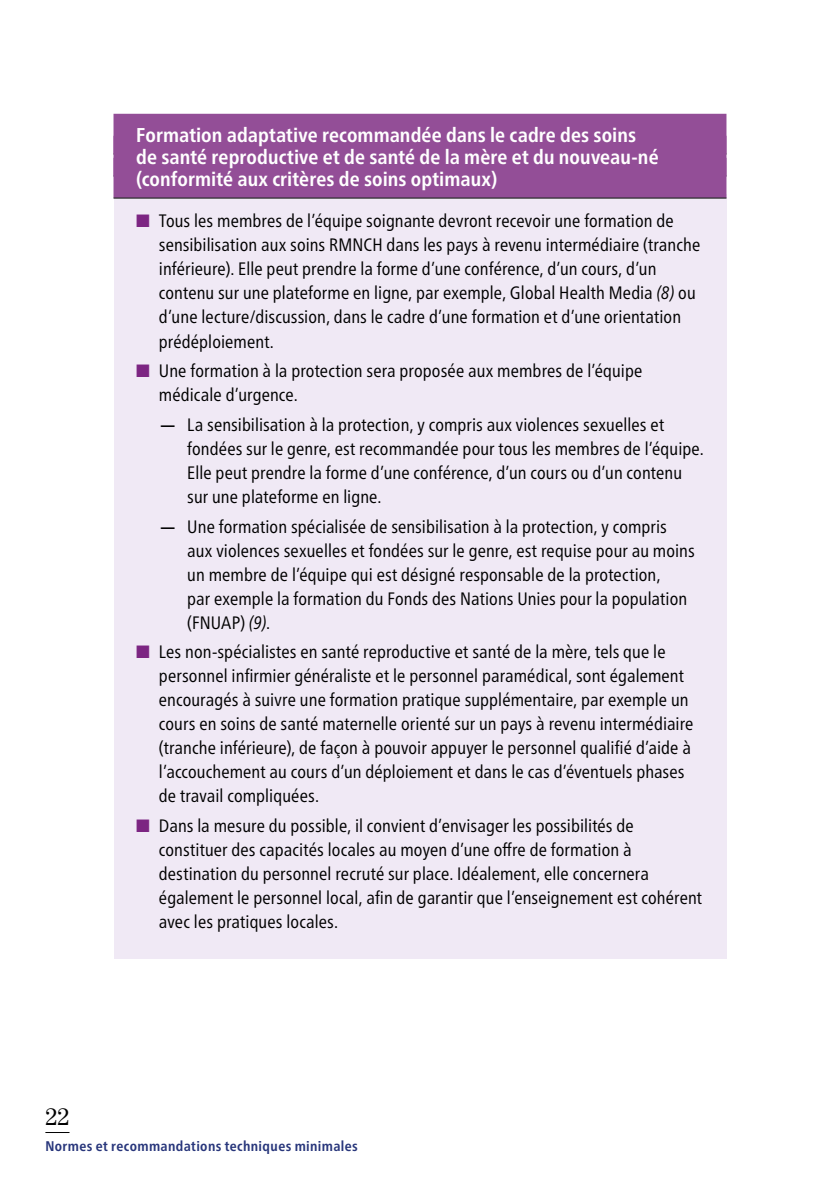
<style>
.page{position:relative;width:840px;height:1191px;background:#fff}
.page>*{position:absolute;margin:0;border:0;box-sizing:border-box;transform-origin:0 0}
.t1{font:24px "Century";color:#000}
.t2{font:700 condensed 20px/22px "Frutiger Neue LTW1 G";letter-spacing:.005em;color:#fff}
.t3{font:condensed 18px/24px "Frutiger Neue LTW1 G";letter-spacing:.005em;color:#000}
.t4{font:700 condensed 14px "Frutiger Neue LTW1 G";letter-spacing:.025em;color:#28367b}
.s1{color:#7c2582}
.s2{font-style:italic}
.s3{font-weight:500;font-stretch:normal}
</style>
<div class="page">
<svg style="left:45px;top:1132px;width:24px;height:1px"></svg>
<div style="left:113px;top:194px;width:613px;height:764px;background:#f0e9f5"></div>
<div style="left:113px;top:114px;width:613px;height:40px;background:#934e97"></div>
<div style="left:113px;top:136px;width:613px;height:40px;background:#934e97"></div>
<div style="left:113px;top:158px;width:613px;height:40px;background:#934e97"></div>
<hr style="left:113px;top:198px;width:613px;height:1px;background:#000">
<p class="t2" style="left:136px;top:124px;width:523px">Formation adaptative recommandée dans le cadre des soins de santé reproductive et de santé de la mère et du nouveau-né (conformité aux critères de soins optimaux)</p>
<p class="t3" style="left:159px;top:209px;width:542px;text-indent:-23px"><span class="s1">■</span> Tous les membres de l’équipe soignante devront recevoir une formation de sensibilisation aux soins RMNCH dans les pays à revenu intermédiaire (tranche inférieure). Elle peut prendre la forme d’une conférence, d’un cours, d’un contenu sur une plateforme en ligne, par exemple, Global Health Media <span class="s2">(8)</span> ou d’une lecture/discussion, dans le cadre d’une formation et d’une orientation prédéploiement.</p>
<p class="t3" style="left:159px;top:359px;width:485px;text-indent:-23px"><span class="s1">■</span> Une formation à la protection sera proposée aux membres de l’équipe médicale d’urgence.</p>
<p class="t3" style="left:187px;top:412px;width:517px;text-indent:-28px"><span class="s3">—</span> La sensibilisation à la protection, y compris aux violences sexuelles et fondées sur le genre, est recommandée pour tous les membres de l’équipe.<br>Elle peut prendre la forme d’une conférence, d’un cours ou d’un contenu sur une plateforme en ligne.</p>
<p class="t3" style="left:187px;top:514px;width:508px;text-indent:-28px"><span class="s3">—</span> Une formation spécialisée de sensibilisation à la protection, y compris aux violences sexuelles et fondées sur le genre, est requise pour au moins un membre de l’équipe qui est désigné responsable de la protection,<br>par exemple la formation du Fonds des Nations Unies pour la population (FNUAP) <span class="s2">(9)</span>.</p>
<p class="t3" style="left:159px;top:640px;width:535px;text-indent:-23px"><span class="s1">■</span> Les non-spécialistes en santé reproductive et santé de la mère, tels que le personnel infirmier généraliste et le personnel paramédical, sont également encouragés à suivre une formation pratique supplémentaire, par exemple un cours en soins de santé maternelle orienté sur un pays à revenu intermédiaire (tranche inférieure), de façon à pouvoir appuyer le personnel qualifié d’aide à l’accouchement au cours d’un déploiement et dans le cas d’éventuels phases de travail compliquées.</p>
<p class="t3" style="left:159px;top:813px;width:544px;text-indent:-23px"><span class="s1">■</span> Dans la mesure du possible, il convient d’envisager les possibilités de constituer des capacités locales au moyen d’une offre de formation à destination du personnel recruté sur place. Idéalement, elle concernera également le personnel local, afin de garantir que l’enseignement est cohérent avec les pratiques locales.</p>
<h1 class="t1" style="left:45px;top:1102px;width:26px">22</h1>
<p class="t4" style="left:45px;top:1137px;width:314px">Normes et recommandations techniques minimales</p>
</div>
